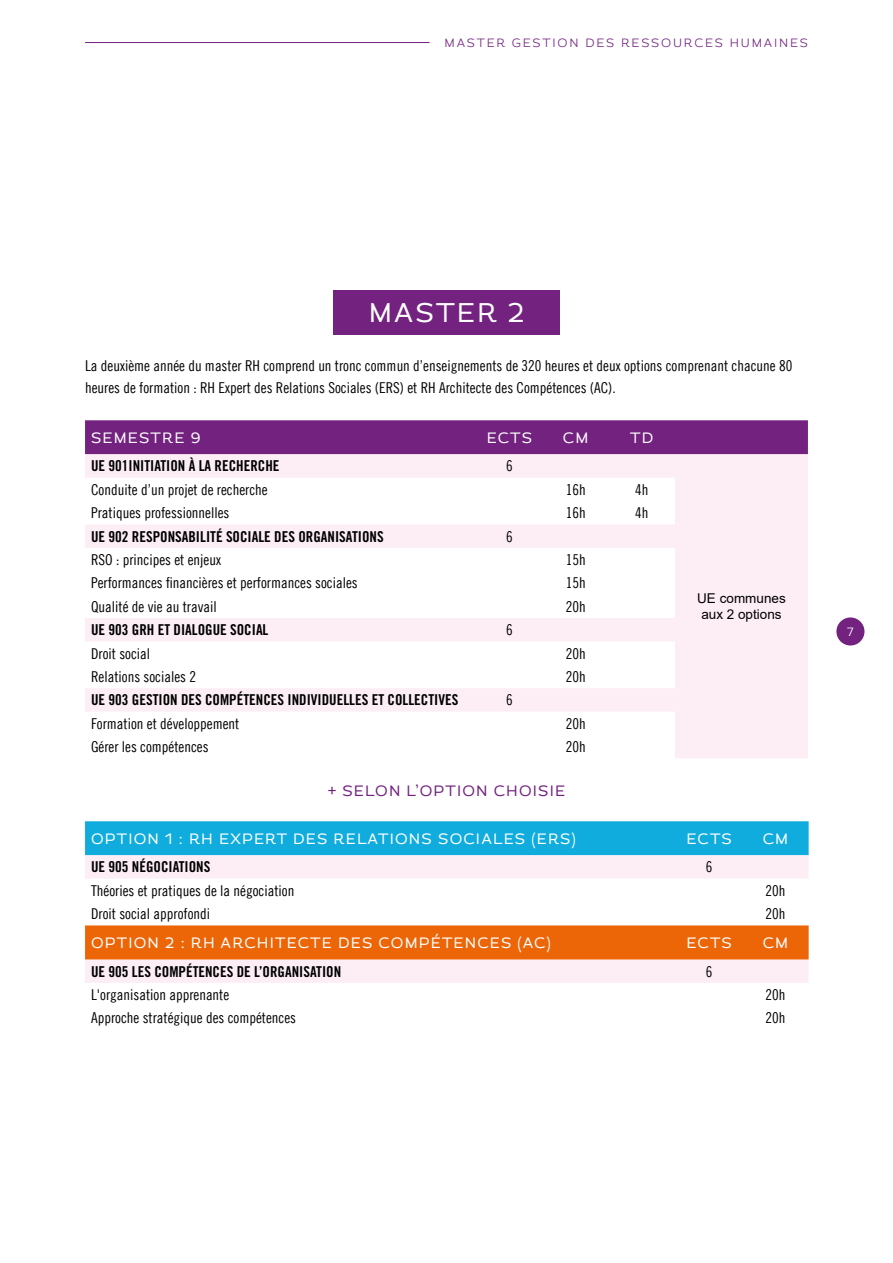
<style>
.page{position:relative;width:893px;height:1263px;background:#fff}
.page>*{position:absolute;margin:0;border:0;box-sizing:border-box;transform-origin:0 0}
.t1{font:27px "Magallanes";letter-spacing:.08em;color:#fff}
.t2{font:15px/21.6px "Trade Gothic LT Cond Eighteen";color:#000}
.t3{font:15px "Trade Gothic LT Std Bd Cn 20";color:#000}
.t4{font:15px "Magallanes";letter-spacing:.08em;color:#fff}
.t5{font:15px "Magallanes";letter-spacing:.08em;color:#732280}
.t6{font:13.5px/16.2px "Arial";color:#000;text-align:center}
.t7{font:300 12px "Magallanes";letter-spacing:.15em;color:#732280}
.t8{font:300 12px "Magallanes";color:#fff}
</style>
<div class="page">
<hr style="left:85px;top:42px;width:345px;height:1px;background:#732280">
<div style="left:836px;top:617px;width:28px;height:28px;background:#732280;border-radius:50%"></div>
<div style="left:333px;top:290px;width:227px;height:45px;background:#732280"></div>
<div style="left:85px;top:420px;width:723px;height:34px;background:#732280"></div>
<svg style="left:85px;top:454px;width:723px;height:304px"></svg>
<div style="left:85px;top:821px;width:724px;height:34px;background:#10acdd"></div>
<svg style="left:85px;top:855px;width:724px;height:128px;fill:#fdf3f8"></svg>
<div style="left:85px;top:925px;width:724px;height:34px;background:#ec6608"></div>
<p class="t7" style="left:444px;top:35px;width:365px">MASTER GESTION DES RESSOURCES HUMAINES</p>
<h1 class="t1" style="left:369px;top:296px;width:157px">MASTER 2</h1>
<p class="t2" style="left:85px;top:355px;width:709px">La deuxième année du master RH comprend un tronc commun d’enseignements de 320 heures et deux options comprenant chacune 80 heures de formation : RH Expert des Relations Sociales (ERS) et RH Architecte des Compétences (AC).</p>
<p class="t4" style="left:91px;top:428px;width:111px">SEMESTRE 9</p>
<p class="t4" style="left:487px;top:428px;width:47px">ECTS</p>
<p class="t4" style="left:563px;top:428px;width:27px">CM</p>
<p class="t4" style="left:630px;top:428px;width:25px">TD</p>
<p class="t3" style="left:91px;top:457px;width:190px">UE 901INITIATION À LA RECHERCHE</p>
<p class="t2" style="left:506px;top:455px;width:8px">6</p>
<p class="t2" style="left:91px;top:478px;width:178px">Conduite d’un projet de recherche</p>
<p class="t2" style="left:566px;top:478px;width:21px">16h</p>
<p class="t2" style="left:635px;top:478px;width:15px">4h</p>
<p class="t2" style="left:91px;top:502px;width:140px">Pratiques professionnelles</p>
<p class="t2" style="left:566px;top:502px;width:21px">16h</p>
<p class="t2" style="left:635px;top:502px;width:15px">4h</p>
<p class="t3" style="left:91px;top:527px;width:294px">UE 902 RESPONSABILITÉ SOCIALE DES ORGANISATIONS</p>
<p class="t2" style="left:506px;top:525px;width:8px">6</p>
<p class="t2" style="left:91px;top:549px;width:131px">RSO : principes et enjeux</p>
<p class="t2" style="left:566px;top:549px;width:21px">15h</p>
<p class="t2" style="left:91px;top:572px;width:268px">Performances financières et performances sociales</p>
<p class="t2" style="left:566px;top:572px;width:21px">15h</p>
<p class="t2" style="left:91px;top:595px;width:127px">Qualité de vie au travail</p>
<p class="t2" style="left:566px;top:595px;width:21px">20h</p>
<p class="t3" style="left:91px;top:621px;width:179px">UE 903 GRH ET DIALOGUE SOCIAL</p>
<p class="t2" style="left:506px;top:619px;width:8px">6</p>
<p class="t2" style="left:91px;top:642px;width:61px">Droit social</p>
<p class="t2" style="left:566px;top:642px;width:21px">20h</p>
<p class="t2" style="left:91px;top:666px;width:106px">Relations sociales 2</p>
<p class="t2" style="left:566px;top:666px;width:21px">20h</p>
<p class="t3" style="left:91px;top:691px;width:369px">UE 903 GESTION DES COMPÉTENCES INDIVIDUELLES ET COLLECTIVES</p>
<p class="t2" style="left:506px;top:689px;width:8px">6</p>
<p class="t2" style="left:91px;top:712px;width:150px">Formation et développement</p>
<p class="t2" style="left:566px;top:712px;width:21px">20h</p>
<p class="t2" style="left:91px;top:736px;width:119px">Gérer les compétences</p>
<p class="t2" style="left:566px;top:736px;width:21px">20h</p>
<p class="t5" style="left:328px;top:781px;width:239px">+ SELON L’OPTION CHOISIE</p>
<p class="t4" style="left:91px;top:829px;width:486px">OPTION 1 : RH EXPERT DES RELATIONS SOCIALES (ERS)</p>
<p class="t4" style="left:687px;top:829px;width:47px">ECTS</p>
<p class="t4" style="left:763px;top:829px;width:27px">CM</p>
<p class="t3" style="left:91px;top:858px;width:121px">UE 905 NÉGOCIATIONS</p>
<p class="t2" style="left:706px;top:856px;width:8px">6</p>
<p class="t2" style="left:91px;top:879px;width:205px">Théories et pratiques de la négociation</p>
<p class="t2" style="left:765px;top:879px;width:21px">20h</p>
<p class="t2" style="left:91px;top:903px;width:121px">Droit social approfondi</p>
<p class="t2" style="left:765px;top:903px;width:21px">20h</p>
<p class="t4" style="left:91px;top:933px;width:461px">OPTION 2 : RH ARCHITECTE DES COMPÉTENCES (AC)</p>
<p class="t4" style="left:687px;top:933px;width:47px">ECTS</p>
<p class="t4" style="left:763px;top:933px;width:27px">CM</p>
<p class="t3" style="left:91px;top:962px;width:252px">UE 905 LES COMPÉTENCES DE L’ORGANISATION</p>
<p class="t2" style="left:706px;top:960px;width:8px">6</p>
<p class="t2" style="left:91px;top:984px;width:140px">L'organisation apprenante</p>
<p class="t2" style="left:765px;top:984px;width:21px">20h</p>
<p class="t2" style="left:91px;top:1007px;width:206px">Approche stratégique des compétences</p>
<p class="t2" style="left:765px;top:1007px;width:21px">20h</p>
<p class="t6" style="left:697px;top:590px;width:90px">UE communes aux 2 options</p>
<p class="t8" style="left:847px;top:624px;width:8px">7</p>
</div>
